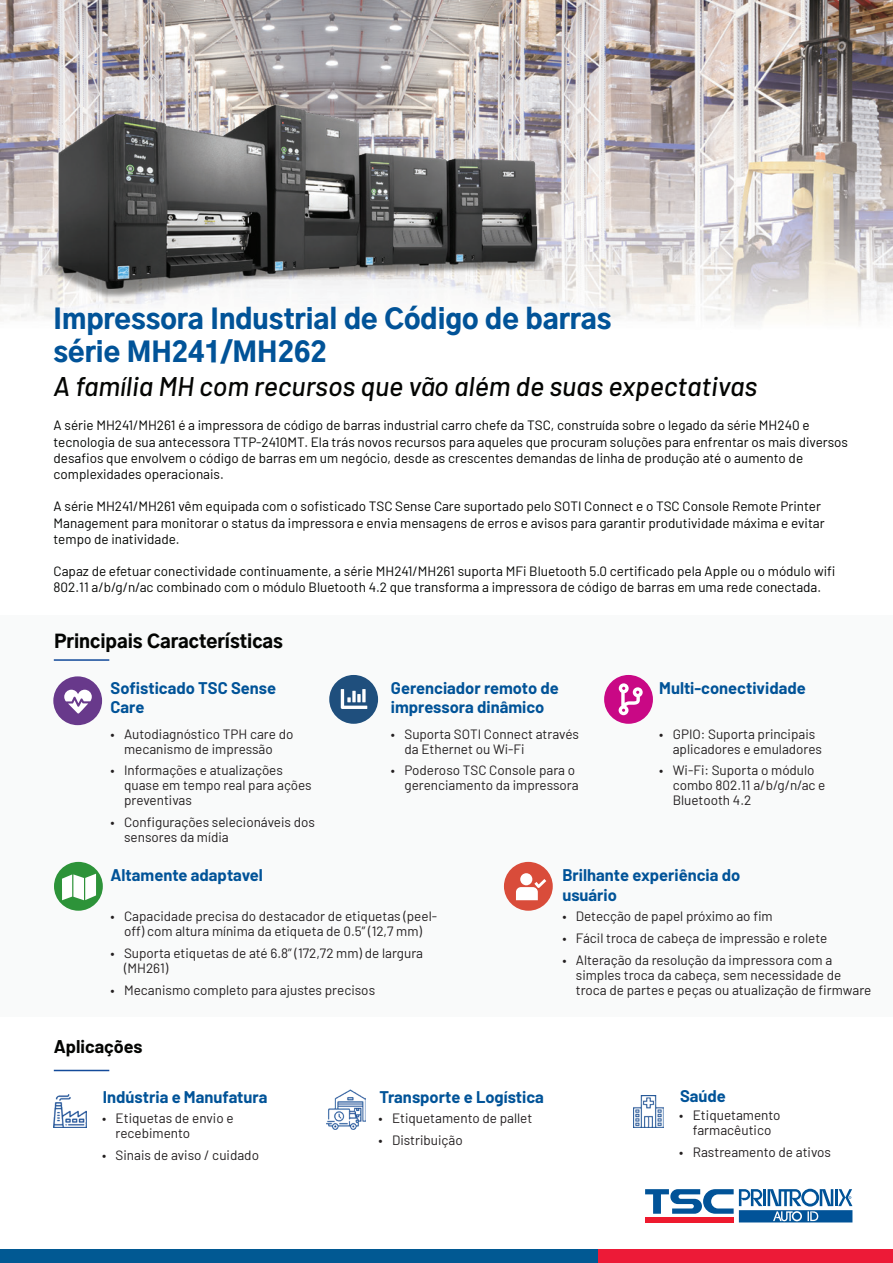
<style>
.page{position:relative;width:893px;height:1263px;background:#fff}
.page>*{position:absolute;margin:0;border:0;box-sizing:border-box;transform-origin:0 0}
.t1{font:900 27px/33.8px "Gothic A1";color:#015398}
.t2{font:italic 500 27px "Barlow";color:#040503}
.t3{font:900 18px "Gothic A1";color:#040503}
.t4{font:700 18px "Barlow";color:#040503}
.t5{font:700 16.5px/19.8px "Barlow";color:#015398}
.t6{font:13.5px/15px "Barlow";color:#231f20}
.t7{font:13.5px/16.2px "Barlow";color:#040503}
</style>
<div class="page">
<img style="left:0;top:0;width:893px;height:322px">
<img style="left:633px;top:1096px;width:30px;height:32px">
<img style="left:326px;top:1089px;width:40px;height:40px">
<hr style="left:54px;top:1070px;width:55px;height:1px;background:#134a9a">
<div style="left:0;top:615px;width:893px;height:402px;background:#f9fafa"></div>
<hr style="left:54px;top:659px;width:55px;height:2px;background:#134a9a">
<div style="left:0;top:1249px;width:599px;height:14px;background:#015993"></div>
<div style="left:598px;top:1249px;width:295px;height:14px;background:#ed1a37"></div>
<svg style="left:645px;top:1189px;width:207px;height:33px"></svg>
<div style="left:53px;top:676px;width:49px;height:49px;background:#68398b;border-radius:50%"></div>
<svg style="left:64px;top:690px;width:28px;height:24px"></svg>
<img style="left:53px;top:1095px;width:33px;height:33px">
<div style="left:329px;top:675px;width:49px;height:49px;background:#1f4f7d;border-radius:50%"></div>
<svg style="left:341px;top:689px;width:26px;height:20px"></svg>
<svg style="left:362px;top:689px;width:4px;height:13px"></svg>
<div style="left:604px;top:675px;width:49px;height:49px;background:#c90885;border-radius:50%"></div>
<svg style="left:619px;top:683px;width:24px;height:32px"></svg>
<div style="left:54px;top:862px;width:49px;height:49px;background:#2d9339;border-radius:50%"></div>
<svg style="left:62px;top:873px;width:34px;height:28px"></svg>
<div style="left:504px;top:862px;width:49px;height:49px;background:#d94c3a;border-radius:50%"></div>
<div style="left:520px;top:873px;width:12px;height:12px;background:#fff;border-radius:50%"></div>
<svg style="left:516px;top:879px;width:30px;height:21px"></svg>
<img style="left:43px;top:93px;width:506px;height:208px">
<h1 class="t1" style="left:54px;top:301px;width:559px">Impressora Industrial de Código de barras série MH241/MH262</h1>
<h1 class="t2" style="left:54px;top:367px;width:705px">A família MH com recursos que vão além de suas expectativas</h1>
<p class="t7" style="left:54px;top:416px;width:796px">A série MH241/MH261 é a impressora de código de barras industrial carro chefe da TSC, construída sobre o legado da série MH240 e tecnologia de sua antecessora TTP-2410MT. Ela trás novos recursos para aqueles que procuram soluções para enfrentar os mais diversos desafios que envolvem o código de barras em um negócio, desde as crescentes demandas de linha de produção até o aumento de complexidades operacionais.</p>
<p class="t7" style="left:54px;top:497px;width:773px">A série MH241/MH261 vêm equipada com o sofisticado TSC Sense Care suportado pelo SOTI Connect e o TSC Console Remote Printer<br>Management para monitorar o status da impressora e envia mensagens de erros e avisos para garantir produtividade máxima e evitar tempo de inatividade.</p>
<p class="t7" style="left:54px;top:562px;width:783px">Capaz de efetuar conectividade continuamente, a série MH241/MH261 suporta MFi Bluetooth 5.0 certificado pela Apple ou o módulo wifi<br>802.11 a/b/g/n/ac combinado com o módulo Bluetooth 4.2 que transforma a impressora de código de barras em uma rede conectada.</p>
<h2 class="t3" style="left:54px;top:626px;width:231px">Principais Características</h2>
<p class="t5" style="left:111px;top:676px;width:167px">Sofisticado TSC Sense<br>Care</p>
<p class="t5" style="left:391px;top:676px;width:169px">Gerenciador remoto de impressora dinâmico</p>
<p class="t5" style="left:659px;top:676px;width:148px">Multi-conectividade</p>
<p class="t6" style="left:111px;top:725px;width:184px;text-align:center">• Autodiagnóstico TPH care do mecanismo de impressão</p>
<p class="t6" style="left:124px;top:762px;width:189px;text-indent:-14px">• Informações e atualizações quase em tempo real para ações preventivas</p>
<p class="t6" style="left:124px;top:814px;width:192px;text-indent:-14px">• Configurações selecionáveis dos sensores da mídia</p>
<p class="t6" style="left:404px;top:725px;width:176px;text-indent:-14px">• Suporta SOTI Connect através da Ethernet ou Wi-Fi</p>
<p class="t6" style="left:391px;top:762px;width:189px;text-align:right">• Poderoso TSC Console para o gerenciamento da impressora</p>
<p class="t6" style="left:673px;top:725px;width:151px;text-indent:-14px">• GPIO: Suporta principais aplicadores e emuladores</p>
<p class="t6" style="left:673px;top:762px;width:154px;text-indent:-14px">• Wi-Fi: Suporta o módulo combo 802.11 a/b/g/n/ac e<br>Bluetooth 4.2</p>
<p class="t5" style="left:111px;top:864px;width:154px">Altamente adaptavel</p>
<p class="t5" style="left:562px;top:864px;width:179px">Brilhante experiência do usuário</p>
<p class="t6" style="left:111px;top:908px;width:328px;text-align:center">• Capacidade precisa do destacador de etiquetas (peel&shy;off) com altura mínima da etiqueta de 0.5” (12,7 mm)</p>
<p class="t6" style="left:124px;top:944px;width:301px;text-indent:-14px">• Suporta etiquetas de até 6.8” (172,72 mm) de largura (MH261)</p>
<p class="t6" style="left:111px;top:981px;width:266px">• Mecanismo completo para ajustes precisos</p>
<h2 class="t4" style="left:54px;top:1033px;width:90px">Aplicações</h2>
<p class="t6" style="left:562px;top:908px;width:212px">• Detecção de papel próximo ao fim</p>
<p class="t6" style="left:562px;top:929px;width:266px">• Fácil troca de cabeça de impressão e rolete</p>
<p class="t6" style="left:576px;top:951px;width:297px;text-indent:-14px">• Alteração da resolução da impressora com a simples troca da cabeça, sem necessidade de troca de partes e peças ou atualização de firmware</p>
<p class="t5" style="left:103px;top:1085px;width:166px">Indústria e Manufatura</p>
<p class="t5" style="left:379px;top:1085px;width:166px">Transporte e Logística</p>
<p class="t5" style="left:680px;top:1084px;width:47px">Saúde</p>
<p class="t6" style="left:116px;top:1109px;width:120px;text-indent:-14px">• Etiquetas de envio e recebimento</p>
<p class="t6" style="left:102px;top:1146px;width:158px">• Sinais de aviso / cuidado</p>
<p class="t6" style="left:378px;top:1109px;width:155px">• Etiquetamento de pallet</p>
<p class="t6" style="left:378px;top:1131px;width:86px">• Distribuição</p>
<p class="t6" style="left:679px;top:1107px;width:103px;text-align:center">• Etiquetamento farmacêutico</p>
<p class="t6" style="left:679px;top:1143px;width:153px">• Rastreamento de ativos</p>
</div>
